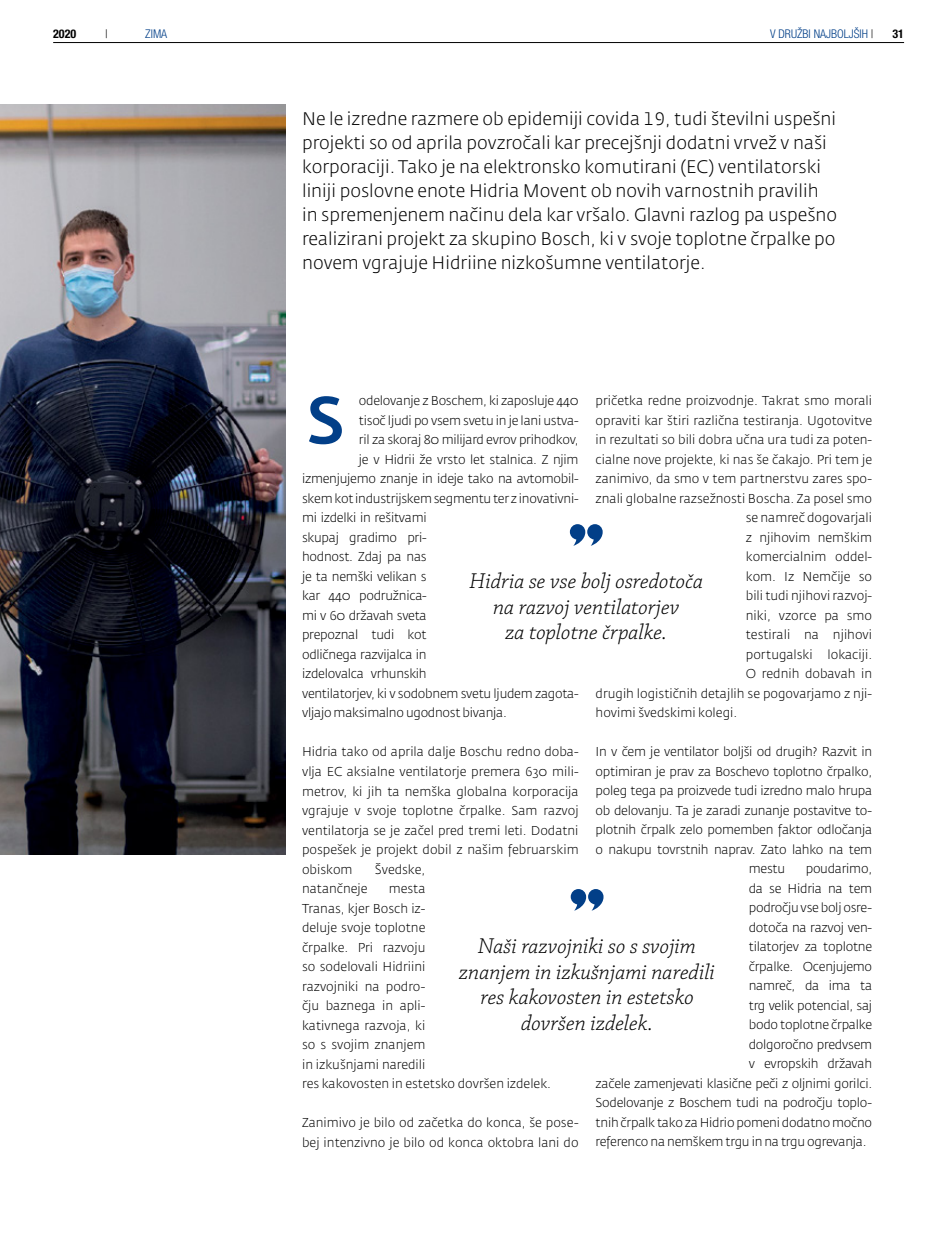
<style>
.page{position:relative;width:936px;height:1234px;background:#fff}
.page>*{position:absolute;margin:0;border:0;box-sizing:border-box;transform-origin:0 0}
.t1{font:italic 300 22.5px/25.5px "Chaparral Pro";color:#000;text-align:center}
.t2{font:18px/24px "Fedra Sans CE Light TF";color:#000}
.t3{font:300 12.75px/19.5px "Fedra Sans CE";letter-spacing:-.02em;color:#000;text-align:justify}
.t4{font:300 12.75px/19.5px "Fedra Sans CE";color:#000}
.t5{font:300 condensed 12px "Helvetica Neue LT Pro";color:#023f88}
.t6{font:700 condensed 12px "Helvetica Neue LT Pro";color:#000}
.t7{font:300 condensed 12px "Helvetica Neue LT Pro";color:#000}
.s1{color:#000}
</style>
<div class="page">
<img style="left:0;top:104px;width:285px;height:749px">
<hr style="left:53px;top:42px;width:851px;height:1px;background:#000">
<svg style="left:570px;top:524px;width:32px;height:21px"></svg>
<svg style="left:570px;top:889px;width:33px;height:21px"></svg>
<svg style="left:309px;top:396px;width:33px;height:48px"></svg>
<p class="t6" style="left:53px;top:27px;width:25px">2020</p>
<p class="t7" style="left:105px;top:27px;width:4px">|</p>
<p class="t5" style="left:145px;top:27px;width:23px">ZIMA</p>
<p class="t5" style="left:770px;top:27px;width:105px">V DRUŽBI NAJBOLJŠIH <span class="s1">|</span></p>
<p class="t6" style="left:892px;top:27px;width:13px">31</p>
<p class="t2" style="left:302px;top:107px;width:536px">Ne le izredne razmere ob epidemiji covida 19, tudi številni uspešni projekti so od aprila povzročali kar precejšnji dodatni vrvež v naši korporaciji. Tako je na elektronsko komutirani (EC) ventilatorski liniji poslovne enote Hidria Movent ob novih varnostnih pravilih in spremenjenem načinu dela kar vršalo. Glavni razlog pa uspešno realizirani projekt za skupino Bosch, ki v svoje toplotne črpalke po novem vgrajuje Hidriine nizkošumne ventilatorje.</p>
<p class="t4" style="left:595px;top:391px;width:278px">pričetka redne proizvodnje. Takrat smo morali</p>
<p class="t4" style="left:595px;top:410px;width:278px">opraviti kar štiri različna testiranja. Ugotovitve</p>
<p class="t4" style="left:595px;top:430px;width:278px">in rezultati so bili dobra učna ura tudi za poten-</p>
<p class="t4" style="left:595px;top:449px;width:278px">cialne nove projekte, ki nas še čakajo. Pri tem je</p>
<p class="t4" style="left:595px;top:469px;width:278px">zanimivo, da smo v tem partnerstvu zares spo-</p>
<p class="t4" style="left:595px;top:488px;width:278px">znali globalne razsežnosti Boscha. Za posel smo</p>
<p class="t4" style="left:745px;top:508px;width:128px">se namreč dogovarjali</p>
<p class="t4" style="left:745px;top:527px;width:128px">z njihovim nemškim</p>
<p class="t4" style="left:745px;top:547px;width:128px">komercialnim oddel-</p>
<p class="t4" style="left:745px;top:566px;width:128px">kom. Iz Nemčije so</p>
<p class="t4" style="left:745px;top:586px;width:128px">bili tudi njihovi razvoj-</p>
<p class="t4" style="left:745px;top:605px;width:128px">niki, vzorce pa smo</p>
<p class="t4" style="left:745px;top:625px;width:128px">testirali na njihovi</p>
<p class="t4" style="left:745px;top:644px;width:128px">portugalski lokaciji.</p>
<p class="t4" style="left:745px;top:664px;width:128px">O rednih dobavah in</p>
<p class="t4" style="left:595px;top:683px;width:278px">drugih logističnih detajlih se pogovarjamo z nji-</p>
<p class="t4" style="left:595px;top:703px;width:143px">hovimi švedskimi kolegi.</p>
<p class="t3" style="left:595px;top:742px;width:278px">In v čem je ventilator boljši od drugih? Razvit in</p>
<p class="t3" style="left:595px;top:761px;width:278px">optimiran je prav za Boschevo toplotno črpalko,</p>
<p class="t3" style="left:595px;top:781px;width:278px">poleg tega pa proizvede tudi izredno malo hrupa</p>
<p class="t3" style="left:595px;top:800px;width:278px">ob delovanju. Ta je zaradi zunanje postavitve to-</p>
<p class="t3" style="left:595px;top:820px;width:278px">plotnih črpalk zelo pomemben faktor odločanja</p>
<p class="t3" style="left:595px;top:839px;width:278px">o nakupu tovrstnih naprav. Zato lahko na tem</p>
<p class="t3" style="left:748px;top:859px;width:38px">mestu</p>
<p class="t3" style="left:805px;top:859px;width:68px">poudarimo,</p>
<p class="t3" style="left:748px;top:878px;width:125px">da se Hidria na tem</p>
<p class="t3" style="left:748px;top:898px;width:125px">področju vse bolj osre-</p>
<p class="t3" style="left:748px;top:917px;width:125px">dotoča na razvoj ven-</p>
<p class="t3" style="left:748px;top:937px;width:125px">tilatorjev za toplotne</p>
<p class="t3" style="left:748px;top:956px;width:125px">črpalke. Ocenjujemo</p>
<p class="t3" style="left:748px;top:976px;width:125px">namreč, da ima ta</p>
<p class="t3" style="left:748px;top:995px;width:125px">trg velik potencial, saj</p>
<p class="t3" style="left:748px;top:1015px;width:125px">bodo toplotne črpalke</p>
<p class="t3" style="left:748px;top:1034px;width:125px">dolgoročno predvsem</p>
<p class="t3" style="left:748px;top:1054px;width:125px">v evropskih državah</p>
<p class="t3" style="left:595px;top:1073px;width:278px">začele zamenjevati klasične peči z oljnimi gorilci.</p>
<p class="t3" style="left:595px;top:1093px;width:278px">Sodelovanje z Boschem tudi na področju toplo-</p>
<p class="t3" style="left:595px;top:1112px;width:278px">tnih črpalk tako za Hidrio pomeni dodatno močno</p>
<p class="t3" style="left:595px;top:1132px;width:272px">referenco na nemškem trgu in na trgu ogrevanja.</p>
<p class="t3" style="left:359px;top:391px;width:221px">odelovanje z Boschem, ki zaposluje 440</p>
<p class="t3" style="left:359px;top:411px;width:221px">tisoč ljudi po vsem svetu in je lani ustva-</p>
<p class="t3" style="left:359px;top:430px;width:221px">ril za skoraj 80 milijard evrov prihodkov,</p>
<p class="t3" style="left:359px;top:450px;width:221px">je v Hidrii že vrsto let stalnica. Z njim</p>
<p class="t3" style="left:302px;top:469px;width:278px">izmenjujemo znanje in ideje tako na avtomobil-</p>
<p class="t3" style="left:302px;top:489px;width:278px">skem kot industrijskem segmentu ter z inovativni-</p>
<p class="t3" style="left:302px;top:508px;width:126px">mi izdelki in rešitvami</p>
<p class="t3" style="left:302px;top:528px;width:126px">skupaj gradimo pri-</p>
<p class="t3" style="left:302px;top:547px;width:126px">hodnost. Zdaj pa nas</p>
<p class="t3" style="left:302px;top:567px;width:126px">je ta nemški velikan s</p>
<p class="t3" style="left:302px;top:586px;width:126px">kar 440 podružnica-</p>
<p class="t3" style="left:302px;top:606px;width:126px">mi v 60 državah sveta</p>
<p class="t3" style="left:302px;top:625px;width:126px">prepoznal tudi kot</p>
<p class="t3" style="left:302px;top:645px;width:126px">odličnega razvijalca in</p>
<p class="t3" style="left:302px;top:664px;width:126px">izdelovalca vrhunskih</p>
<p class="t3" style="left:302px;top:684px;width:278px">ventilatorjev, ki v sodobnem svetu ljudem zagota-</p>
<p class="t3" style="left:302px;top:703px;width:206px">vljajo maksimalno ugodnost bivanja.</p>
<p class="t3" style="left:302px;top:742px;width:278px">Hidria tako od aprila dalje Boschu redno doba&shy;vlja EC aksialne ventilatorje premera 630 mili&shy;metrov, ki jih ta nemška globalna korporacija vgrajuje v svoje toplotne črpalke. Sam razvoj ventilatorja se je začel pred tremi leti. Dodatni pospešek je projekt dobil z našim februarskim obiskom</p>
<h1 class="t1" style="left:469px;top:569px;width:235px">Hidria se vse bolj osredotoča na razvoj ventilatorjev<br>za toplotne črpalke.</h1>
<p class="t4" style="left:375px;top:859px;width:52px">Švedske,</p>
<p class="t4" style="left:302px;top:878px;width:67px">natančneje</p>
<p class="t4" style="left:302px;top:878px;width:250px;text-indent:87px">mesta<br>Tranas, kjer Bosch iz-<br>deluje svoje toplotne<br>črpalke. Pri razvoju<br>so sodelovali Hidriini<br>razvojniki na podro-<br>čju baznega in apli-<br>kativnega razvoja, ki<br>so s svojim znanjem<br>in izkušnjami naredili<br>res kakovosten in estetsko dovršen izdelek.</p>
<p class="t4" style="left:302px;top:1112px;width:278px">Zanimivo je bilo od začetka do konca, še pose&shy;bej intenzivno je bilo od konca oktobra lani do</p>
<h1 class="t1" style="left:459px;top:934px;width:257px">Naši razvojniki so s svojim znanjem in izkušnjami naredili res kakovosten in estetsko dovršen izdelek.</h1>
</div>
